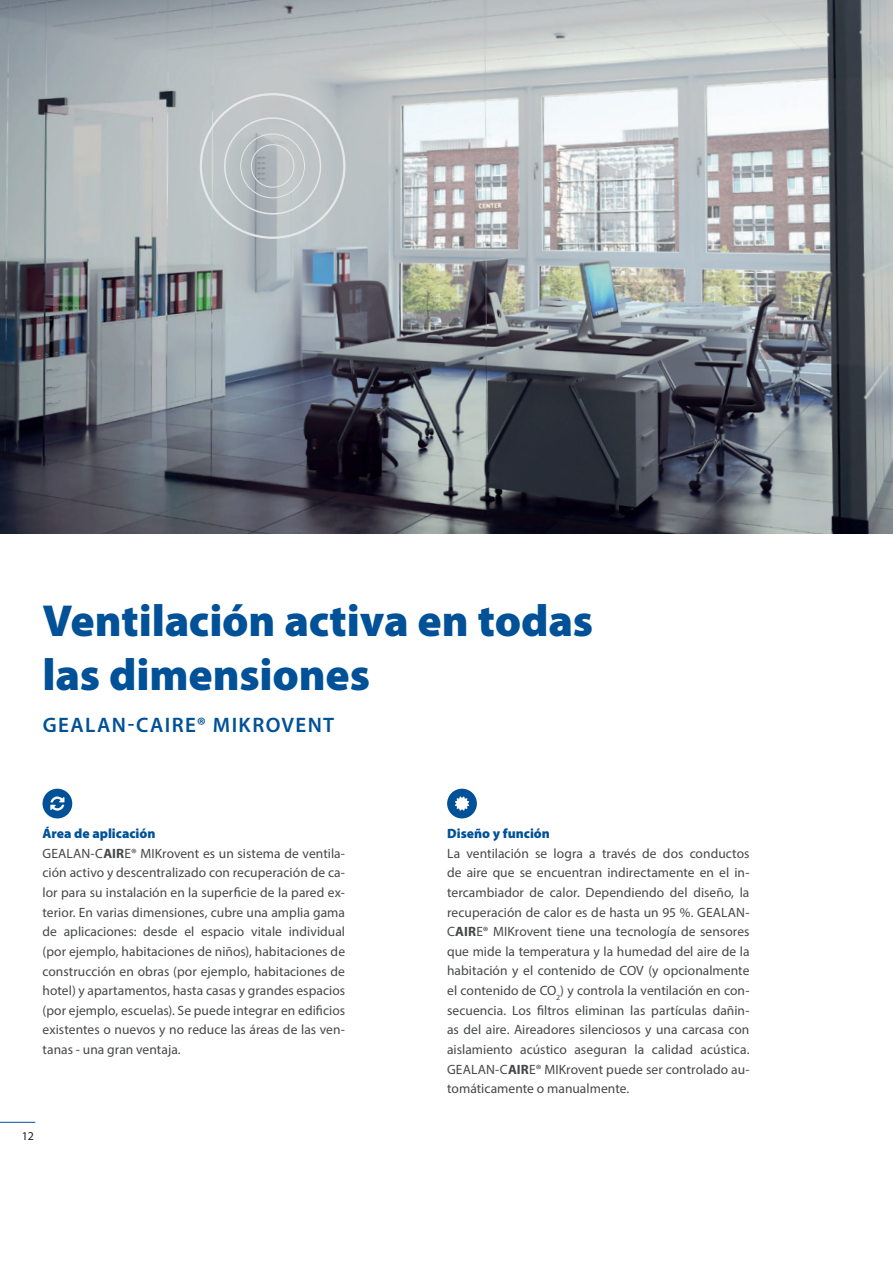
<style>
.page{position:relative;width:893px;height:1263px;background:#fff}
.page>*{position:absolute;margin:0;border:0;box-sizing:border-box;transform-origin:0 0}
.t1{font:900 45px/54px "Myriad Pro";letter-spacing:-.005em;color:#015198}
.t2{font:600 21px "Myriad Pro";letter-spacing:.07em;color:#015198}
.t3{font:13.5px/19.6px "Myriad Pro";letter-spacing:.005em;color:#464748}
.t4{font:900 13.5px "Myriad Pro";color:#015198}
.t5{font:12px "Myriad Pro";color:#231f20}
.s1{font-weight:900;color:#015198}
.s2{font-weight:700}
</style>
<div class="page">
<img style="left:0;top:0;width:893px;height:533px">
<div style="left:43px;top:789px;width:29px;height:29px;background:#015198;border-radius:50%"></div>
<svg style="left:50px;top:796px;width:14px;height:15px"></svg>
<div style="left:447px;top:789px;width:30px;height:29px;background:#015198;border-radius:50%"></div>
<svg style="left:455px;top:796px;width:14px;height:15px"></svg>
<div style="left:251px;top:144px;width:43px;height:44px;border:1px solid #e6e7e9;border-radius:50%"></div>
<div style="left:240px;top:134px;width:65px;height:64px;border:1px solid #e6e7e9;border-radius:50%"></div>
<div style="left:224px;top:117px;width:97px;height:98px;border:2px solid #e6e7e9;border-radius:50%"></div>
<hr style="left:0;top:1122px;width:35px;height:1px;background:#015198">
<h1 class="t1" style="left:43px;top:592px;width:552px">Ventilación activa en todas las dimensiones</h1>
<h2 class="t2" style="left:43px;top:712px;width:293px">GEALAN-CAIRE® MIKROVENT</h2>
<p class="t3" style="left:43px;top:823px;width:304px"><span class="s1">Área de aplicación<br></span>GEALAN-C<span class="s2">AIR</span>E® MIKrovent es un sistema de ventila&shy;ción activo y descentralizado con recuperación de ca&shy;lor para su instalación en la superficie de la pared ex&shy;terior. En varias dimensiones, cubre una amplia gama de aplicaciones: desde el espacio vitale individual (por ejemplo, habitaciones de niños), habitaciones de construcción en obras (por ejemplo, habitaciones de hotel) y apartamentos, hasta casas y grandes espacios (por ejemplo, escuelas). Se puede integrar en edificios existentes o nuevos y no reduce las áreas de las ven&shy;tanas - una gran ventaja.</p>
<p class="t4" style="left:447px;top:824px;width:104px">Diseño y función</p>
<p class="t3" style="left:447px;top:843px;width:304px;text-align:justify">La ventilación se logra a través de dos conductos de aire que se encuentran indirectamente en el in&shy;tercambiador de calor. Dependiendo del diseño, la recuperación de calor es de hasta un 95 %. GEALAN-C<span class="s2">AIR</span>E® MIKrovent tiene una tecnología de sensores que mide la temperatura y la humedad del aire de la habitación y el contenido de COV (y opcionalmente el contenido de CO<sub>2</sub>) y controla la ventilación en con&shy;secuencia. Los filtros eliminan las partículas dañin&shy;as del aire. Aireadores silenciosos y una carcasa con aislamiento acústico aseguran la calidad acústica.<br>GEALAN-C<span class="s2">AIR</span>E® MIKrovent puede ser controlado au&shy;tomáticamente o manualmente.</p>
<p class="t5" style="left:22px;top:1128px;width:14px">12</p>
</div>
